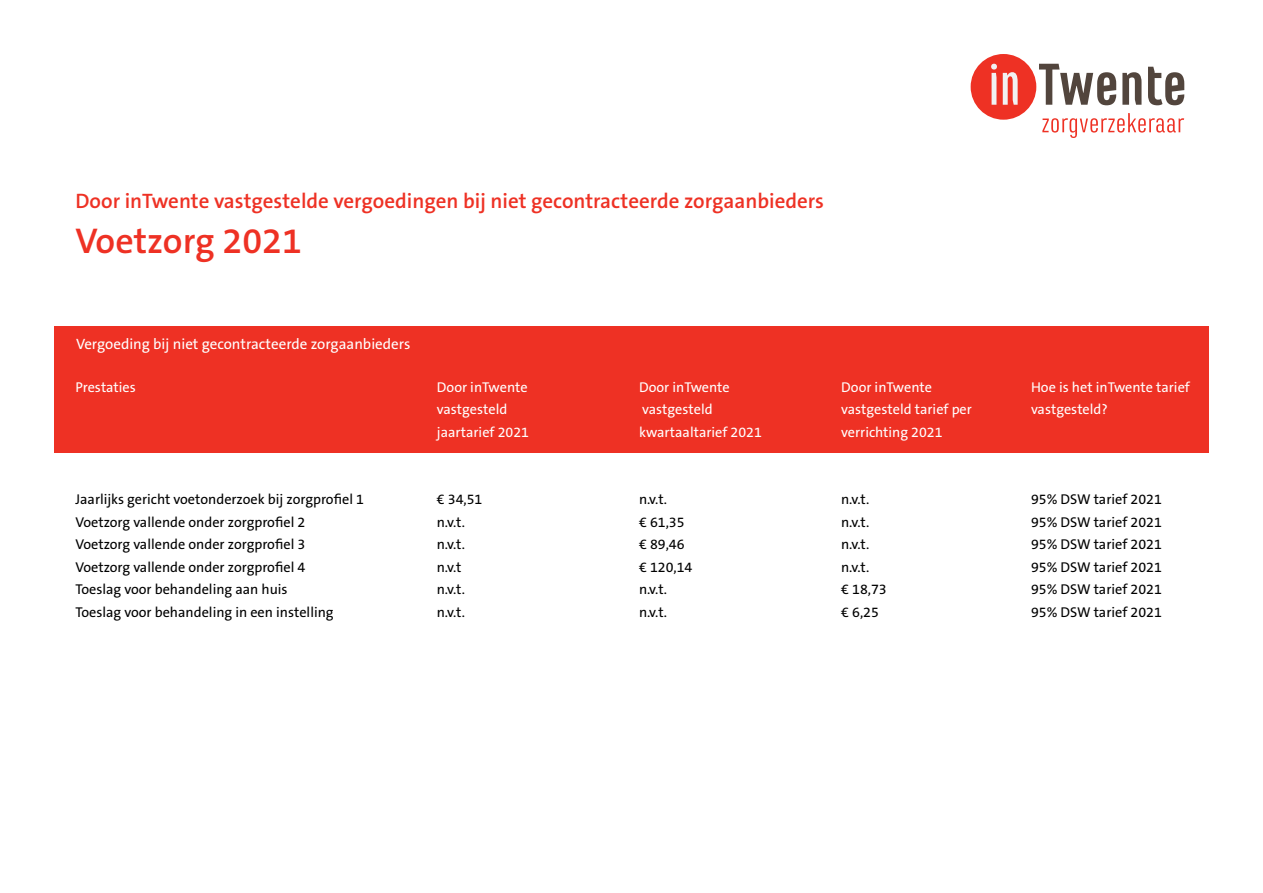
<style>
.page{position:relative;width:1263px;height:893px;background:#fff}
.page>*{position:absolute;margin:0;border:0;box-sizing:border-box;transform-origin:0 0}
.t1{font:600 36px "The Sans B W6";color:#ee3124}
.t2{font:600 21px "The Sans B W6";color:#ee3124}
.t3{font:15px "The Sans B W5 Plain";color:#fff}
.t4{font:14.25px/22.5px "The Sans B W5 Plain";color:#000}
.t5{font:14.25px/22.5px "The Sans B W5 Plain";color:#fff}
</style>
<div class="page">
<div style="left:971px;top:54px;width:65px;height:66px;background:#ee3124;border-radius:50%"></div>
<svg style="left:991px;top:64px;width:6px;height:41px"></svg>
<svg style="left:1003px;top:72px;width:15px;height:33px"></svg>
<svg style="left:1122px;top:72px;width:19px;height:33px"></svg>
<svg style="left:1042px;top:113px;width:142px;height:25px"></svg>
<svg style="left:1148px;top:67px;width:36px;height:38px"></svg>
<svg style="left:1039px;top:64px;width:77px;height:41px"></svg>
<div style="left:54px;top:326px;width:1155px;height:127px;background:#ee3124"></div>
<h2 class="t2" style="left:75px;top:188px;width:750px">Door inTwente vastgestelde vergoedingen bij niet gecontracteerde zorgaanbieders</h2>
<h1 class="t1" style="left:75px;top:218px;width:228px">Voetzorg 2021</h1>
<p class="t3" style="left:76px;top:335px;width:336px">Vergoeding bij niet gecontracteerde zorgaanbieders</p>
<p class="t5" style="left:75px;top:376px;width:62px">Prestaties</p>
<p class="t4" style="left:75px;top:488px;width:290px">Jaarlijks gericht voetonderzoek bij zorgprofiel 1<br>Voetzorg vallende onder zorgprofiel 2<br>Voetzorg vallende onder zorgprofiel 3<br>Voetzorg vallende onder zorgprofiel 4<br>Toeslag voor behandeling aan huis<br>Toeslag voor behandeling in een instelling</p>
<p class="t5" style="left:437px;top:376px;width:94px">Door inTwente vastgesteld jaartarief 2021</p>
<p class="t4" style="left:437px;top:488px;width:47px">€ 34,51 n.v.t. n.v.t. n.v.t n.v.t. n.v.t.</p>
<p class="t5" style="left:639px;top:376px;width:124px">Door inTwente vastgesteld kwartaaltarief 2021</p>
<p class="t4" style="left:639px;top:488px;width:55px">n.v.t.<br>€ 61,35 € 89,46 € 120,14 n.v.t. n.v.t.</p>
<p class="t5" style="left:841px;top:376px;width:132px">Door inTwente vastgesteld tarief per verrichting 2021</p>
<p class="t4" style="left:841px;top:488px;width:47px">n.v.t. n.v.t. n.v.t. n.v.t.<br>€ 18,73 € 6,25</p>
<p class="t5" style="left:1031px;top:376px;width:160px">Hoe is het inTwente tarief vastgesteld?</p>
<p class="t4" style="left:1031px;top:488px;width:132px;text-align:justify">95% DSW tarief 2021<br>95% DSW tarief 2021<br>95% DSW tarief 2021<br>95% DSW tarief 2021<br>95% DSW tarief 2021<br>95% DSW tarief 2021</p>
</div>
